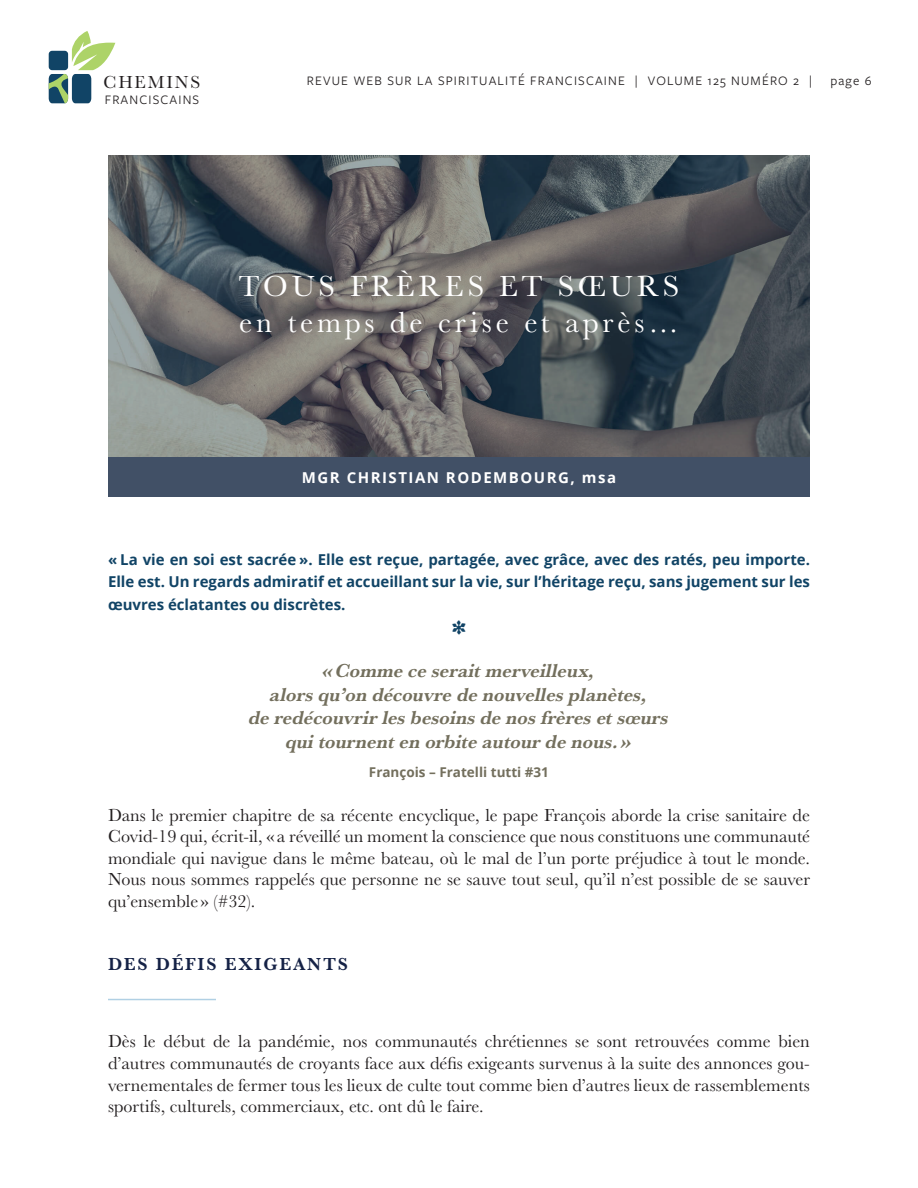
<style>
.page{position:relative;width:918px;height:1188px;background:#fff}
.page>*{position:absolute;margin:0;border:0;box-sizing:border-box;transform-origin:0 0}
.t1{font:30px/36px "Baskerville URW";letter-spacing:.13em;color:#fff}
.t2{font:italic 700 19.5px/23.4px "Baskerville URW";color:#736f5d;text-align:center}
.t3{font:18px/21.6px "Baskerville URW";color:#231f20;text-align:justify}
.t4{font:700 18px "Baskerville URW";letter-spacing:.1em;color:#152246}
.t5{font:18px "Baskerville URW";letter-spacing:.1em;color:#231f20}
.t6{font:700 15px/22.5px "Open Sans";color:#146;text-align:justify}
.t7{font:700 15px "Open Sans";letter-spacing:.1em;color:#fff}
.t8{font:13.5px "Freight Sans Pro";letter-spacing:.085em;color:#231f20}
.t9{font:700 13.5px "Open Sans";color:#736f5d}
</style>
<div class="page">
<svg style="left:49px;top:31px;width:66px;height:72px"></svg>
<hr style="left:108px;top:999px;width:108px;height:1px;background:#b0d0e4">
<div style="left:108px;top:457px;width:702px;height:40px;background:#415066"></div>
<svg style="left:108px;top:155px;width:702px;height:302px;background:#5a5e62"></svg>
<p class="t5" style="left:104px;top:70px;width:98px">CHEMINS</p>
<p class="t8" style="left:105px;top:90px;width:96px">FRANCISCAINS</p>
<p class="t8" style="left:307px;top:72px;width:507px">REVUE WEB SUR LA SPIRITUALITÉ FRANCISCAINE | VOLUME 125 NUMÉRO 2 |</p>
<p class="t8" style="left:830px;top:72px;width:43px">page 6</p>
<h1 class="t1" style="left:239px;top:267px;width:442px">TOUS FRÈRES ET SŒURS en temps de crise et après…</h1>
<p class="t7" style="left:302px;top:467px;width:316px">MGR CHRISTIAN RODEMBOURG, msa</p>
<p class="t6" style="left:108px;top:548px;width:703px">« La vie en soi est sacrée ». Elle est reçue, partagée, avec grâce, avec des ratés, peu importe.<br>Elle est. Un regards admiratif et accueillant sur la vie, sur l’héritage reçu, sans jugement sur les œuvres éclatantes ou discrètes.</p>
<p class="t2" style="left:249px;top:659px;width:422px">«Comme ce serait merveilleux,<br>alors qu’on découvre de nouvelles planètes,<br>de redécouvrir les besoins de nos frères et sœurs qui tournent en orbite autour de nous.»</p>
<p class="t9" style="left:369px;top:763px;width:182px">François – Fratelli tutti #31</p>
<p class="t3" style="left:108px;top:803px;width:704px">Dans le premier chapitre de sa récente encyclique, le pape François aborde la crise sanitaire de Covid-19 qui, écrit-il, « a réveillé un moment la conscience que nous constituons une communauté mondiale qui navigue dans le même bateau, où le mal de l’un porte préjudice à tout le monde.<br>Nous nous sommes rappelés que personne ne se sauve tout seul, qu’il n’est possible de se sauver qu’ensemble » (#32).</p>
<p class="t4" style="left:108px;top:952px;width:241px">DES DÉFIS EXIGEANTS</p>
<p class="t3" style="left:108px;top:1030px;width:703px">Dès le début de la pandémie, nos communautés chrétiennes se sont retrouvées comme bien d’autres communautés de croyants face aux défis exigeants survenus à la suite des annonces gou&shy;vernementales de fermer tous les lieux de culte tout comme bien d’autres lieux de rassemblements sportifs, culturels, commerciaux, etc. ont dû le faire.</p>
</div>
